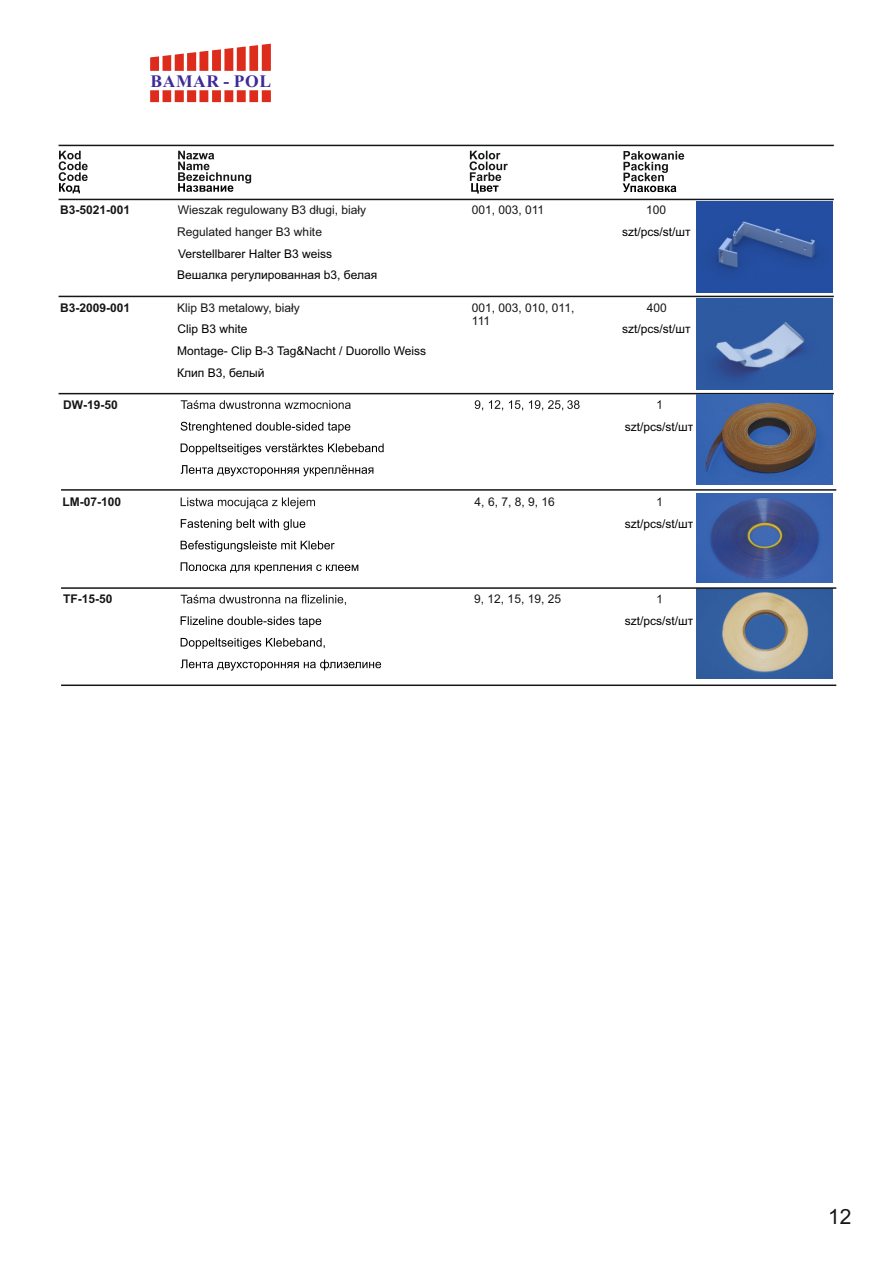
<style>
.page{position:relative;width:893px;height:1263px;background:#fff}
.page>*{position:absolute;margin:0;border:0;box-sizing:border-box;transform-origin:0 0}
.t1{font:21px "Arial";color:#151616}
.t2{font:700 17.55px "Times New Roman";letter-spacing:.04em;color:#3c2b99}
.t3{font:12px/21.6px "Arial";color:#000}
.t4{font:12px/13.4px "Arial";color:#151616}
.t5{font:700 12px "Arial";color:#151616}
</style>
<div class="page">
<svg style="left:150px;top:44px;width:121px;height:58px"></svg>
<hr style="left:59px;top:145px;width:775px;height:1px;background:#151616">
<hr style="left:59px;top:199px;width:775px;height:1px;background:#151616">
<hr style="left:59px;top:296px;width:775px;height:1px;background:#151616">
<hr style="left:59px;top:393px;width:775px;height:1px;background:#151616">
<svg style="left:59px;top:151px;width:29px;height:42px"></svg>
<svg style="left:178px;top:151px;width:73px;height:41px"></svg>
<svg style="left:623px;top:151px;width:61px;height:41px"></svg>
<svg style="left:470px;top:151px;width:38px;height:43px"></svg>
<img style="left:697px;top:298px;width:136px;height:91px">
<img style="left:697px;top:493px;width:136px;height:90px">
<svg style="left:181px;top:497px;width:134px;height:12px"></svg>
<svg style="left:181px;top:519px;width:124px;height:11px"></svg>
<svg style="left:181px;top:541px;width:154px;height:11px"></svg>
<svg style="left:181px;top:562px;width:177px;height:11px"></svg>
<svg style="left:181px;top:595px;width:165px;height:10px"></svg>
<svg style="left:181px;top:638px;width:144px;height:11px"></svg>
<img style="left:697px;top:589px;width:136px;height:89px">
<svg style="left:181px;top:616px;width:140px;height:11px"></svg>
<svg style="left:181px;top:659px;width:200px;height:12px"></svg>
<svg style="left:657px;top:497px;width:4px;height:9px"></svg>
<svg style="left:657px;top:595px;width:4px;height:8px"></svg>
<img style="left:697px;top:394px;width:136px;height:90px">
<svg style="left:181px;top:400px;width:170px;height:9px"></svg>
<svg style="left:181px;top:422px;width:169px;height:11px"></svg>
<svg style="left:181px;top:443px;width:203px;height:12px"></svg>
<svg style="left:181px;top:465px;width:192px;height:11px"></svg>
<svg style="left:475px;top:400px;width:8px;height:11px"></svg>
<svg style="left:489px;top:400px;width:14px;height:11px"></svg>
<svg style="left:509px;top:400px;width:14px;height:11px"></svg>
<svg style="left:529px;top:400px;width:51px;height:11px"></svg>
<svg style="left:657px;top:400px;width:4px;height:9px"></svg>
<hr style="left:61px;top:489px;width:775px;height:2px;background:#151616">
<hr style="left:61px;top:587px;width:775px;height:2px;background:#151616">
<hr style="left:61px;top:684px;width:775px;height:2px;background:#151616">
<img style="left:697px;top:201px;width:136px;height:91px">
<h2 class="t2" style="left:150px;top:75px;width:122px">BAMAR - POL</h2>
<p class="t5" style="left:60px;top:206px;width:72px">B3-5021-001</p>
<p class="t4" style="left:178px;top:205px;width:190px">Wieszak regulowany B3 długi, biały</p>
<p class="t4" style="left:472px;top:205px;width:74px">001, 003, 011</p>
<p class="t4" style="left:177px;top:226px;width:146px">Regulated hanger B3 white</p>
<p class="t3" style="left:177px;top:244px;width:201px">Verstellbarer Halter B3 weiss<br>Вешалка регулированная b3, белая</p>
<p class="t4" style="left:646px;top:205px;width:22px">100</p>
<p class="t3" style="left:622px;top:222px;width:70px">szt/pcs/st/шт</p>
<p class="t5" style="left:60px;top:303px;width:72px">B3-2009-001</p>
<p class="t4" style="left:647px;top:302px;width:22px">400</p>
<p class="t3" style="left:622px;top:319px;width:70px">szt/pcs/st/шт</p>
<p class="t4" style="left:177px;top:302px;width:124px">Klip B3 metalowy, biały</p>
<p class="t3" style="left:177px;top:319px;width:251px">Clip B3 white<br>Montage- Clip B-3 Tag&amp;Nacht / Duorollo Weiss<br>Клип В3, белый</p>
<p class="t4" style="left:472px;top:302px;width:104px">001, 003, 010, 011,<br>111</p>
<p class="t5" style="left:63px;top:400px;width:56px">DW-19-50</p>
<p class="t5" style="left:63px;top:497px;width:60px">LM-07-100</p>
<p class="t4" style="left:475px;top:496px;width:82px">4, 6, 7, 8, 9, 16</p>
<p class="t5" style="left:63px;top:595px;width:51px">TF-15-50</p>
<p class="t4" style="left:474px;top:593px;width:88px">9, 12, 15, 19, 25</p>
<p class="t3" style="left:625px;top:417px;width:70px">szt/pcs/st/шт</p>
<p class="t3" style="left:625px;top:514px;width:70px">szt/pcs/st/шт</p>
<p class="t3" style="left:625px;top:611px;width:70px">szt/pcs/st/шт</p>
<h1 class="t1" style="left:828px;top:1208px;width:25px">12</h1>
</div>
